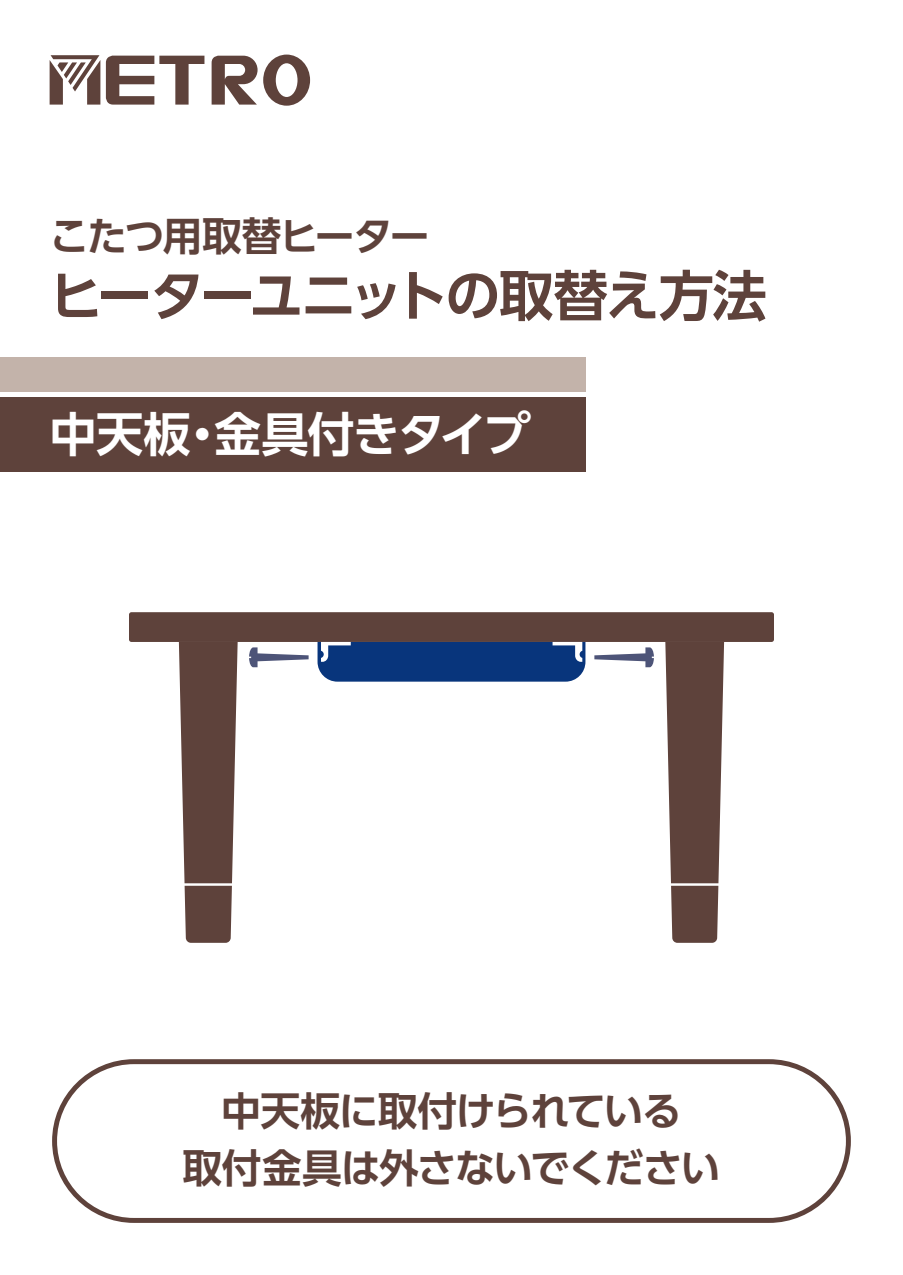
<style>
.page{position:relative;width:903px;height:1275px;background:#fff}
.page>*{position:absolute;margin:0;border:0;box-sizing:border-box;transform-origin:0 0}
.t1{font:700 54.6px "UD Shin Go Pr 6 N De";letter-spacing:-.045em;color:#5e423b}
.t2{font:700 47.07px "UD Shin Go Pr 6 N De";letter-spacing:-.03em;color:#fff}
.t3{font:700 39.73px/57.1px "UD Shin Go Pr 6 N De";letter-spacing:-.04em;color:#5e423b;text-align:center}
</style>
<div class="page">
<div style="left:0;top:357px;width:586px;height:35px;background:#c3b3aa"></div>
<div style="left:0;top:397px;width:586px;height:74px;background:#5e423b"></div>
<div style="left:52px;top:1059px;width:799px;height:164px;border:5px solid #5e423b;border-radius:79px"></div>
<div style="left:129px;top:612px;width:645px;height:30px;background:#5e423b;border-radius:2px"></div>
<svg style="left:179px;top:642px;width:59px;height:301px;background:#735a54"></svg>
<svg style="left:665px;top:642px;width:59px;height:301px;background:#735a54"></svg>
<svg style="left:317px;top:642px;width:268px;height:40px;background:#184284"></svg>
<svg style="left:594px;top:647px;width:60px;height:20px"></svg>
<svg style="left:249px;top:647px;width:60px;height:20px"></svg>
<svg style="left:106px;top:56px;width:98px;height:49px"></svg>
<svg style="left:212px;top:55px;width:98px;height:51px"></svg>
<svg style="left:50px;top:55px;width:50px;height:50px"></svg>
<p class="t3" style="left:50px;top:206px;width:381px">こたつ用取替ヒーター</p>
<h1 class="t1" style="left:50px;top:251px;width:719px">ヒーターユニットの取替え方法</h1>
<p class="t2" style="left:50px;top:396px;width:483px">中天板・金具付きタイプ</p>
<p class="t3" style="left:182px;top:1081px;width:539px">中天板に取付けられている<br>取付金具は外さないでください</p>
</div>
